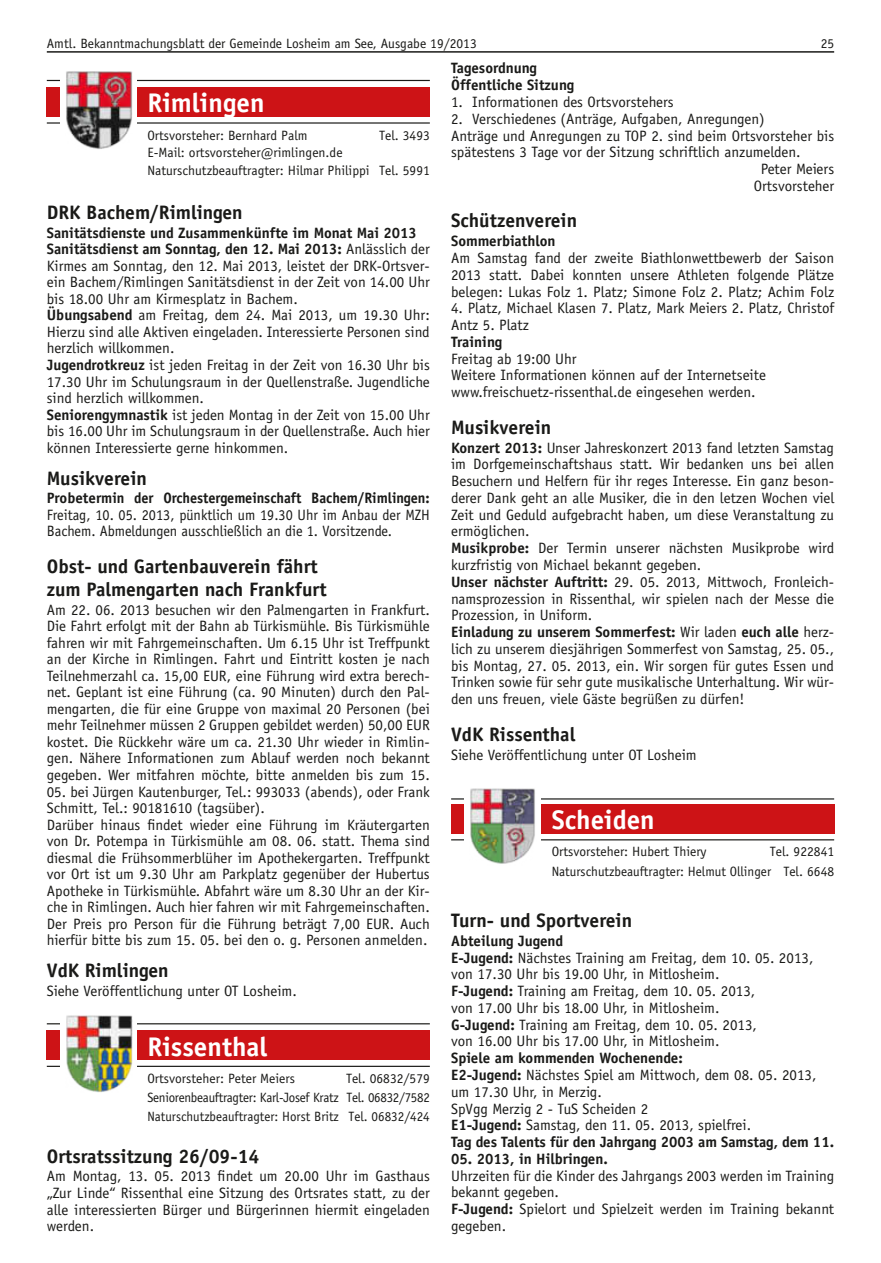
<style>
.page{position:relative;width:881px;height:1263px;background:#fff}
.page>*{position:absolute;margin:0;border:0;box-sizing:border-box;transform-origin:0 0}
.t1{font:700 27px "Officina Sans LT";color:#fff}
.t2{font:700 19.5px/23.4px "Officina Sans LT";color:#1a1a18}
.t3{font:15px/16.5px "Officina Sans LT";color:#1a1a18}
.t4{font:700 15px/16.8px "Officina Sans LT";color:#1a1a18}
.t5{font:15px/16.5px "Officina Sans LT";color:#1a1a18;scale:.95 1}
.t6{font:13.5px/19.2px "Officina Sans LT";color:#1a1a18}
.s1{font-weight:700}
</style>
<div class="page">
<hr style="left:47px;top:51px;width:786px;height:2px;background:#1a1a18">
<hr style="left:47px;top:80px;width:382px;height:1px;background:#1a1a18">
<div style="left:47px;top:87px;width:382px;height:30px;background:#cd1316"></div>
<hr style="left:47px;top:122px;width:382px;height:2px;background:#1a1a18">
<div style="left:60px;top:71px;width:76px;height:83px;background:#fff"></div>
<img style="left:66px;top:71px;width:66px;height:78px">
<hr style="left:47px;top:1023px;width:382px;height:1px;background:#1a1a18">
<div style="left:47px;top:1030px;width:382px;height:30px;background:#cd1316"></div>
<hr style="left:47px;top:1066px;width:382px;height:1px;background:#1a1a18">
<div style="left:60px;top:1014px;width:76px;height:83px;background:#fff"></div>
<img style="left:66px;top:1015px;width:66px;height:77px">
<hr style="left:451px;top:798px;width:382px;height:1px;background:#1a1a18">
<div style="left:451px;top:804px;width:382px;height:29px;background:#cd1316"></div>
<hr style="left:451px;top:839px;width:382px;height:1px;background:#1a1a18">
<div style="left:464px;top:788px;width:76px;height:83px;background:#fff"></div>
<img style="left:470px;top:788px;width:65px;height:76px">
<p class="t6" style="left:47px;top:33px;width:431px">Amtl. Bekanntmachungsblatt der Gemeinde Losheim am See, Ausgabe 19/2013</p>
<p class="t6" style="left:820px;top:33px;width:15px">25</p>
<h1 class="t1" style="left:147px;top:86px;width:119px">Rimlingen</h1>
<p class="t6" style="left:147px;top:125px;width:162px">Ortsvorsteher: Bernhard Palm</p>
<p class="t6" style="left:379px;top:125px;width:52px">Tel. 3493</p>
<p class="t6" style="left:147px;top:144px;width:284px;line-height:17.7px">E-Mail: ortsvorsteher@rimlingen.de<br>Naturschutzbeauftragter: Hilmar Philippi Tel. 5991</p>
<h2 class="t2" style="left:47px;top:200px;width:197px">DRK Bachem/Rimlingen</h2>
<p class="t3" style="left:47px;top:224px;width:384px"><span class="s1">Sanitätsdienste und Zusammenkünfte im Monat Mai 2013<br>Sanitätsdienst am Sonntag, den 12. Mai 2013:</span> Anlässlich der Kirmes am Sonntag, den 12. Mai 2013, leistet der DRK-Ortsver&shy;ein Bachem/Rimlingen Sanitätsdienst in der Zeit von 14.00 Uhr bis 18.00 Uhr am Kirmesplatz in Bachem.<br><span class="s1">Übungsabend</span> am Freitag, dem 24. Mai 2013, um 19.30 Uhr:<br>Hierzu sind alle Aktiven eingeladen. Interessierte Personen sind herzlich willkommen.<br><span class="s1">Jugendrotkreuz</span> ist jeden Freitag in der Zeit von 16.30 Uhr bis 17.30 Uhr im Schulungsraum in der Quellenstraße. Jugendliche sind herzlich willkommen.<br><span class="s1">Seniorengymnastik</span> ist jeden Montag in der Zeit von 15.00 Uhr bis 16.00 Uhr im Schulungsraum in der Quellenstraße. Auch hier können Interessierte gerne hinkommen.</p>
<h2 class="t2" style="left:47px;top:466px;width:102px">Musikverein</h2>
<p class="t4" style="left:47px;top:490px;width:384px">Probetermin der Orchestergemeinschaft Bachem/Rimlingen:</p>
<p class="t5" style="left:47px;top:506px;width:404px">Freitag, 10. 05. 2013, pünktlich um 19.30 Uhr im Anbau der MZH<br>Bachem. Abmeldungen ausschließlich an die 1. Vorsitzende.</p>
<h2 class="t2" style="left:47px;top:554px;width:281px">Obst- und Gartenbauverein fährt zum Palmengarten nach Frankfurt</h2>
<p class="t3" style="left:47px;top:601px;width:384px;text-align:justify">Am 22. 06. 2013 besuchen wir den Palmengarten in Frankfurt.<br>Die Fahrt erfolgt mit der Bahn ab Türkismühle. Bis Türkismühle fahren wir mit Fahrgemeinschaften. Um 6.15 Uhr ist Treffpunkt an der Kirche in Rimlingen. Fahrt und Eintritt kosten je nach Teilnehmerzahl ca. 15,00 EUR, eine Führung wird extra berech&shy;net. Geplant ist eine Führung (ca. 90 Minuten) durch den Pal&shy;mengarten, die für eine Gruppe von maximal 20 Personen (bei mehr Teilnehmer müssen 2 Gruppen gebildet werden) 50,00 EUR kostet. Die Rückkehr wäre um ca. 21.30 Uhr wieder in Rimlin&shy;gen. Nähere Informationen zum Ablauf werden noch bekannt gegeben. Wer mitfahren möchte, bitte anmelden bis zum 15.</p>
<p class="t3" style="left:47px;top:783px;width:384px">05. bei Jürgen Kautenburger, Tel.: 993033 (abends), oder Frank Schmitt, Tel.: 90181610 (tagsüber).<br>Darüber hinaus findet wieder eine Führung im Kräutergarten von Dr. Potempa in Türkismühle am 08. 06. statt. Thema sind diesmal die Frühsommerblüher im Apothekergarten. Treffpunkt vor Ort ist um 9.30 Uhr am Parkplatz gegenüber der Hubertus Apotheke in Türkismühle. Abfahrt wäre um 8.30 Uhr an der Kir&shy;che in Rimlingen. Auch hier fahren wir mit Fahrgemeinschaften.<br>Der Preis pro Person für die Führung beträgt 7,00 EUR. Auch hierfür bitte bis zum 15. 05. bei den o. g. Personen anmelden.</p>
<h2 class="t2" style="left:47px;top:959px;width:123px">VdK Rimlingen</h2>
<p class="t3" style="left:47px;top:983px;width:251px">Siehe Veröffentlichung unter OT Losheim.</p>
<h1 class="t1" style="left:147px;top:1030px;width:121px">Rissenthal</h1>
<p class="t6" style="left:147px;top:1069px;width:284px;text-align:justify;text-indent:198px">Tel. 06832/579<br>Seniorenbeauftragter: Karl-Josef Kratz Tel. 06832/7582<br>Naturschutzbeauftragter: Horst Britz Tel. 06832/424</p>
<p class="t6" style="left:147px;top:1069px;width:149px">Ortsvorsteher: Peter Meiers</p>
<h2 class="t2" style="left:47px;top:1144px;width:214px">Ortsratssitzung 26/09-14</h2>
<p class="t3" style="left:47px;top:1168px;width:384px;text-align:justify">Am Montag, 13. 05. 2013 findet um 20.00 Uhr im Gasthaus „Zur Linde“ Rissenthal eine Sitzung des Ortsrates statt, zu der alle interessierten Bürger und Bürgerinnen hiermit eingeladen werden.</p>
<p class="t4" style="left:451px;top:60px;width:125px">Tagesordnung<br>Öffentliche Sitzung</p>
<p class="t3" style="left:451px;top:94px;width:224px">1. Informationen des Ortsvorstehers</p>
<p class="t3" style="left:451px;top:110px;width:315px">2. Verschiedenes (Anträge, Aufgaben, Anregungen)</p>
<p class="t3" style="left:451px;top:127px;width:384px">Anträge und Anregungen zu TOP 2. sind beim Ortsvorsteher bis</p>
<p class="t3" style="left:451px;top:144px;width:351px">spätestens 3 Tage vor der Sitzung schriftlich anzumelden.</p>
<p class="t3" style="left:760px;top:161px;width:75px">Peter Meiers</p>
<p class="t3" style="left:753px;top:178px;width:82px">Ortsvorsteher</p>
<h2 class="t2" style="left:451px;top:209px;width:128px">Schützenverein</h2>
<p class="t4" style="left:451px;top:233px;width:106px">Sommerbiathlon</p>
<p class="t3" style="left:451px;top:250px;width:384px;text-align:justify">Am Samstag fand der zweite Biathlonwettbewerb der Saison 2013 statt. Dabei konnten unsere Athleten folgende Plätze belegen: Lukas Folz 1. Platz; Simone Folz 2. Platz; Achim Folz</p>
<p class="t3" style="left:451px;top:300px;width:384px">4. Platz, Michael Klasen 7. Platz, Mark Meiers 2. Platz, Christof<br>Antz 5. Platz</p>
<p class="t4" style="left:451px;top:333px;width:53px">Training</p>
<p class="t3" style="left:451px;top:350px;width:316px">Freitag ab 19:00 Uhr<br>Weitere Informationen können auf der Internetseite www.freischuetz-rissenthal.de eingesehen werden.</p>
<h2 class="t2" style="left:451px;top:415px;width:102px">Musikverein</h2>
<p class="t3" style="left:451px;top:439px;width:384px"><span class="s1">Konzert 2013:</span> Unser Jahreskonzert 2013 fand letzten Samstag im Dorfgemeinschaftshaus statt. Wir bedanken uns bei allen Besuchern und Helfern für ihr reges Interesse. Ein ganz beson&shy;derer Dank geht an alle Musiker, die in den letzen Wochen viel Zeit und Geduld aufgebracht haben, um diese Veranstaltung zu ermöglichen.<br><span class="s1">Musikprobe:</span> Der Termin unserer nächsten Musikprobe wird kurzfristig von Michael bekannt gegeben.<br><span class="s1">Unser nächster Auftritt:</span> 29. 05. 2013, Mittwoch, Fronleich&shy;namsprozession in Rissenthal, wir spielen nach der Messe die Prozession, in Uniform.<br><span class="s1">Einladung zu unserem Sommerfest:</span> Wir laden <span class="s1">euch alle</span> herz&shy;lich zu unserem diesjährigen Sommerfest von Samstag, 25. 05., bis Montag, 27. 05. 2013, ein. Wir sorgen für gutes Essen und Trinken sowie für sehr gute musikalische Unterhaltung. Wir wür&shy;den uns freuen, viele Gäste begrüßen zu dürfen!</p>
<h2 class="t2" style="left:451px;top:722px;width:126px">VdK Rissenthal</h2>
<p class="t3" style="left:451px;top:746px;width:247px">Siehe Veröffentlichung unter OT Losheim</p>
<h1 class="t1" style="left:551px;top:803px;width:105px">Scheiden</h1>
<p class="t6" style="left:551px;top:842px;width:156px">Ortsvorsteher: Hubert Thiery</p>
<p class="t6" style="left:551px;top:842px;width:284px;text-align:right">Tel. 922841<br>Naturschutzbeauftragter: Helmut Ollinger Tel. 6648</p>
<h2 class="t2" style="left:451px;top:908px;width:182px">Turn- und Sportverein</h2>
<p class="t3" style="left:451px;top:932px;width:363px"><span class="s1">Abteilung Jugend<br>E-Jugend:</span> Nächstes Training am Freitag, dem 10. 05. 2013, von 17.30 Uhr bis 19.00 Uhr, in Mitlosheim.<br><span class="s1">F-Jugend:</span> Training am Freitag, dem 10. 05. 2013,<br>von 17.00 Uhr bis 18.00 Uhr, in Mitlosheim.<br><span class="s1">G-Jugend:</span> Training am Freitag, dem 10. 05. 2013,<br>von 16.00 Uhr bis 17.00 Uhr, in Mitlosheim.</p>
<p class="t3" style="left:451px;top:1050px;width:384px"><span class="s1">Spiele am kommenden Wochenende:<br>E2-Jugend:</span> Nächstes Spiel am Mittwoch, dem 08. 05. 2013, um 17.30 Uhr, in Merzig.<br>SpVgg Merzig 2 - TuS Scheiden 2<br><span class="s1">E1-Jugend:</span> Samstag, den 11. 05. 2013, spielfrei.<br><span class="s1">Tag des Talents für den Jahrgang 2003 am Samstag, dem 11.</span></p>
<p class="t4" style="left:451px;top:1150px;width:158px">05. 2013, in Hilbringen.</p>
<p class="t3" style="left:451px;top:1167px;width:384px">Uhrzeiten für die Kinder des Jahrgangs 2003 werden im Training bekannt gegeben.<br><span class="s1">F-Jugend:</span> Spielort und Spielzeit werden im Training bekannt gegeben.</p>
</div>
